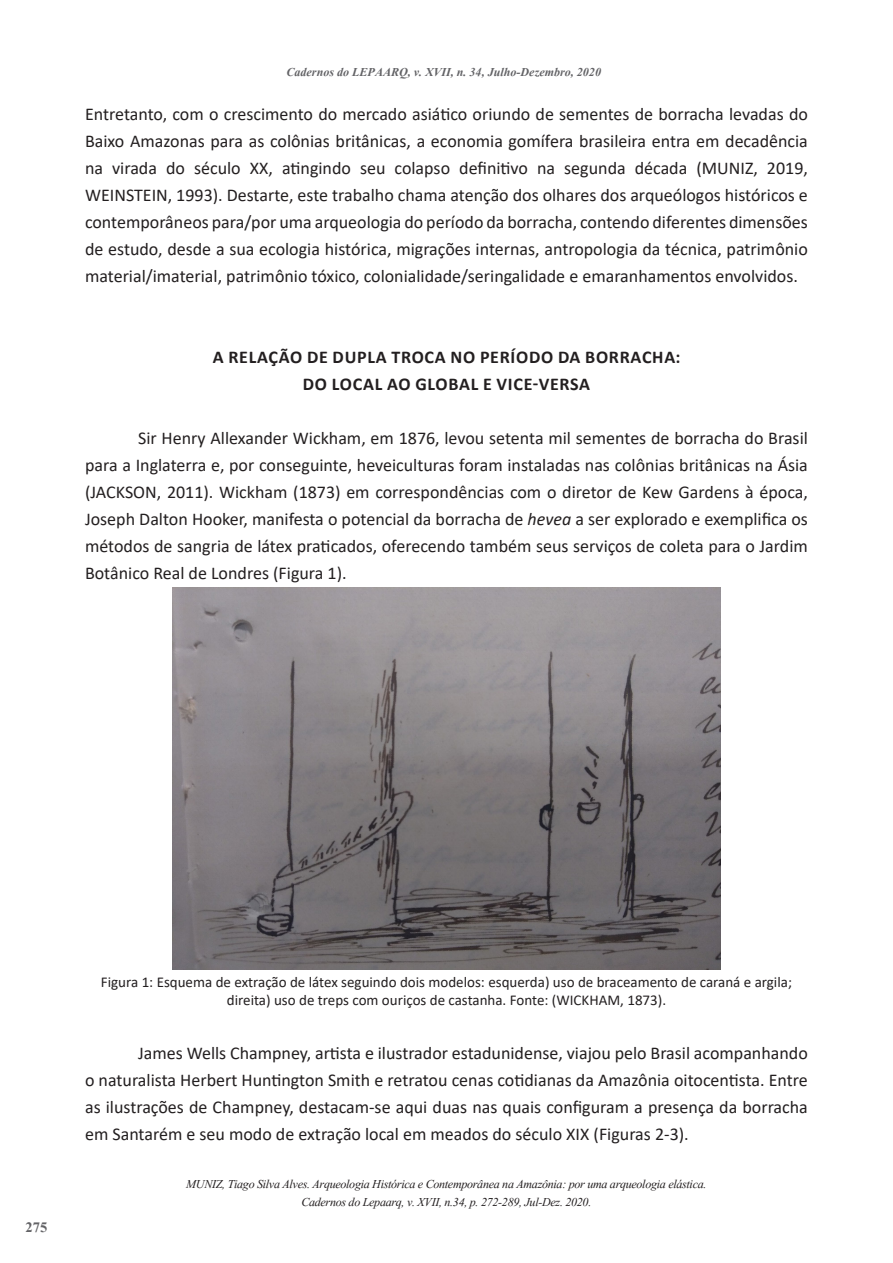
<style>
.page{position:relative;width:893px;height:1263px;background:#fff}
.page>*{position:absolute;margin:0;border:0;box-sizing:border-box;transform-origin:0 0}
.t1{font:18px/27px "Calibri";color:#231f20;text-align:justify}
.t2{font:700 18px "Calibri";letter-spacing:.04em;color:#231f20}
.t3{font:700 18px "Aparajita";color:#636366}
.t4{font:15px/18px "Calibri";color:#231f20;text-align:center}
.t5{font:italic 15px/18px "Aparajita";letter-spacing:-.02em;color:#231f20;text-align:center}
.t6{font:italic 700 15px "Aparajita";color:#636366}
.s1{font-style:italic}
</style>
<div class="page">
<img style="left:173px;top:588px;width:547px;height:381px">
<p class="t6" style="left:286px;top:65px;width:316px">Cadernos do LEPAARQ, v. XVII, n. 34, Julho-Dezembro, 2020</p>
<p class="t1" style="left:85px;top:100px;width:724px">Entretanto, com o crescimento do mercado asiático oriundo de sementes de borracha levadas do Baixo Amazonas para as colônias britânicas, a economia gomífera brasileira entra em decadência na virada do século XX, atingindo seu colapso definitivo na segunda década (MUNIZ, 2019, WEINSTEIN, 1993). Destarte, este trabalho chama atenção dos olhares dos arqueólogos históricos e contemporâneos para/por uma arqueologia do período da borracha, contendo diferentes dimensões de estudo, desde a sua ecologia histórica, migrações internas, antropologia da técnica, patrimônio material/imaterial, patrimônio tóxico, colonialidade/seringalidade e emaranhamentos envolvidos.</p>
<p class="t2" style="left:213px;top:344px;width:469px">A RELAÇÃO DE DUPLA TROCA NO PERÍODO DA BORRACHA:</p>
<p class="t2" style="left:303px;top:371px;width:289px">DO LOCAL AO GLOBAL E VICE-VERSA</p>
<p class="t1" style="left:85px;top:424px;width:724px;text-indent:53px">Sir Henry Allexander Wickham, em 1876, levou setenta mil sementes de borracha do Brasil para a Inglaterra e, por conseguinte, heveiculturas foram instaladas nas colônias britânicas na Ásia (JACKSON, 2011). Wickham (1873) em correspondências com o diretor de Kew Gardens à época, Joseph Dalton Hooker, manifesta o potencial da borracha de <span class="s1">hevea</span> a ser explorado e exemplifica os métodos de sangria de látex praticados, oferecendo também seus serviços de coleta para o Jardim Botânico Real de Londres (Figura 1).</p>
<p class="t3" style="left:26px;top:1219px;width:23px">275</p>
<p class="t4" style="left:101px;top:973px;width:693px">Figura 1: Esquema de extração de látex seguindo dois modelos: esquerda) uso de braceamento de caraná e argila; direita) uso de treps com ouriços de castanha. Fonte: (WICKHAM, 1873).</p>
<p class="t1" style="left:85px;top:1039px;width:724px;text-indent:53px">James Wells Champney, artista e ilustrador estadunidense, viajou pelo Brasil acompanhando o naturalista Herbert Huntington Smith e retratou cenas cotidianas da Amazônia oitocentista. Entre as ilustrações de Champney, destacam-se aqui duas nas quais configuram a presença da borracha em Santarém e seu modo de extração local em meados do século XIX (Figuras 2-3).</p>
<p class="t5" style="left:186px;top:1176px;width:522px">MUNIZ, Tiago Silva Alves. Arqueologia Histórica e Contemporânea na Amazônia: por uma arqueologia elástica.<br>Cadernos do Lepaarq, v. XVII, n.34, p. 272-289, Jul-Dez. 2020.</p>
</div>
